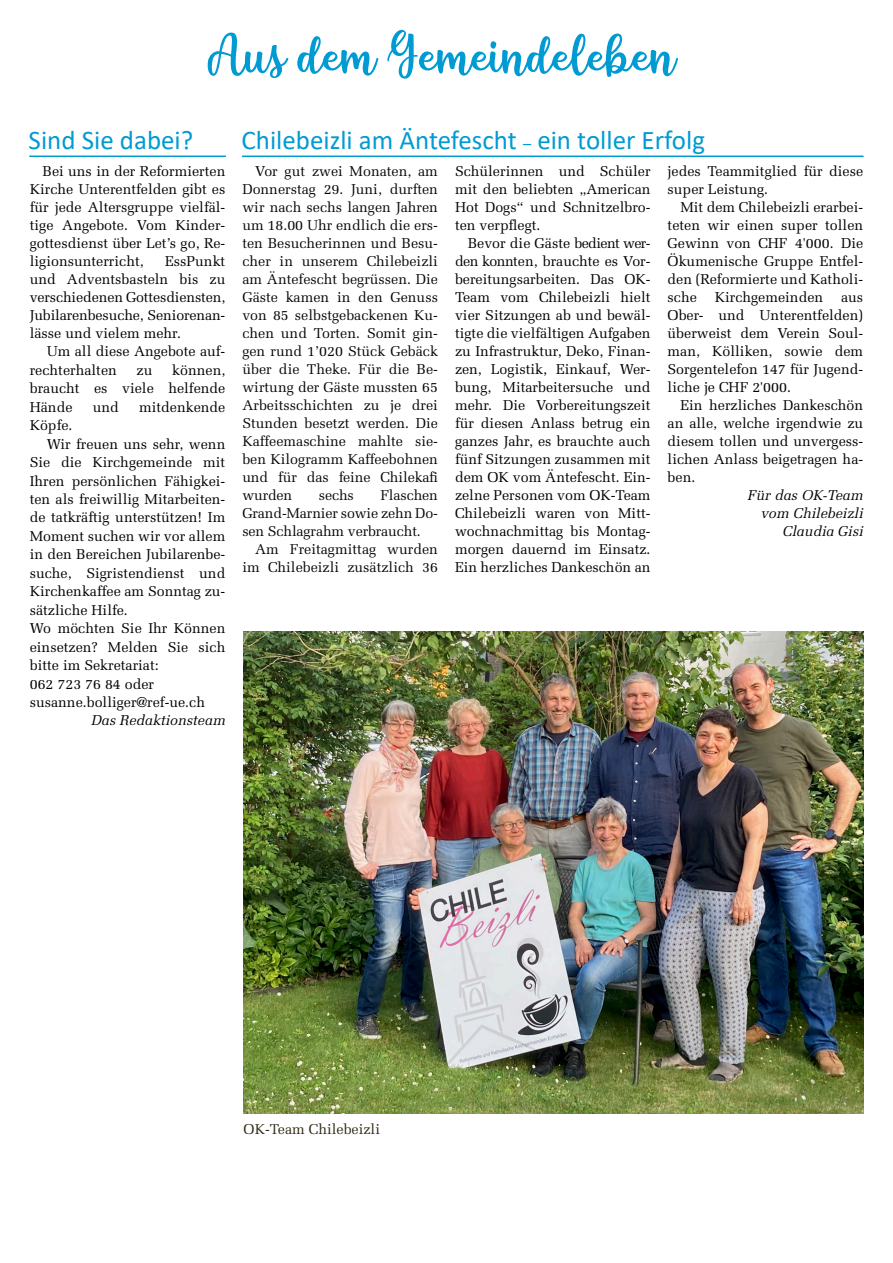
<style>
.page{position:relative;width:893px;height:1263px;background:#fff}
.page>*{position:absolute;margin:0;border:0;box-sizing:border-box;transform-origin:0 0}
.t1{font:60px "yellosun";color:#009bd3}
.t2{font:27px "Calibri";color:#009bd3}
.t3{font:14.25px/18px "Melior LT Pro";color:#000;text-align:justify}
.t4{font:14.25px/18px "Melior LT Pro";letter-spacing:-.01em;color:rgb(0 0 0/.98);text-align:justify}
.t5{font:italic 14.25px/18px "Melior LT Pro";color:#000;text-align:right}
.t6{font:14.25px "Melior LT Pro";color:#2f2912}
.s1{font-size:16.5px}
</style>
<div class="page">
<hr style="left:30px;top:156px;width:195px;height:1px;background:#009bd3">
<hr style="left:242px;top:156px;width:621px;height:1px;background:#009bd3">
<img style="left:243px;top:631px;width:621px;height:483px">
<h1 class="t1" style="left:208px;top:30px;width:469px">Aus dem Gemeindeleben</h1>
<h2 class="t2" style="left:29px;top:129px;width:166px">Sind Sie dabei?</h2>
<h2 class="t2" style="left:241px;top:129px;width:465px">Chilebeizli am Äntefescht <span class="s1">–</span> ein toller Erfolg</h2>
<p class="t3" style="left:30px;top:163px;width:197px;text-indent:13px">Bei uns in der Reformierten Kirche Unterentfelden gibt es für jede Altersgruppe vielfäl&shy;tige Angebote. Vom Kinder&shy;gottesdienst über Let’s go, Re&shy;ligionsunterricht,</p>
<p class="t3" style="left:455px;top:163px;width:197px">Schülerinnen und Schüler mit den beliebten „American Hot Dogs“ und Schnitzelbro&shy;ten verpflegt.</p>
<p class="t3" style="left:455px;top:235px;width:197px;text-indent:13px">Bevor die Gäste bedient wer&shy;den konnten, brauchte es Vor&shy;bereitungsarbeiten. Das OK-Team vom Chilebeizli hielt vier Sitzungen ab und bewäl&shy;tigte die vielfältigen Aufgaben zu Infrastruktur, Deko, Finan&shy;zen, Logistik, Einkauf, Wer&shy;bung, Mitarbeitersuche und mehr. Die Vorbereitungszeit für diesen Anlass betrug ein ganzes Jahr, es brauchte auch fünf Sitzungen zusammen mit dem OK vom Äntefescht. Ein&shy;zelne Personen vom OK-Team Chilebeizli waren von Mitt&shy;wochnachmittag bis Montag&shy;morgen dauernd im Einsatz.<br>Ein herzliches Dankeschön an</p>
<p class="t3" style="left:668px;top:163px;width:197px">jedes Teammitglied für diese super Leistung.</p>
<p class="t3" style="left:668px;top:199px;width:197px;text-indent:13px">Mit dem Chilebeizli erarbei&shy;teten wir einen super tollen Gewinn von CHF 4'000. Die Ökumenische Gruppe Entfel&shy;den (Reformierte und Katholi&shy;sche</p>
<p class="t4" style="left:242px;top:163px;width:197px;text-indent:13px">Vor gut zwei Monaten, am Donnerstag 29. Juni, durften wir nach sechs langen Jahren um 18.00 Uhr endlich die ers&shy;ten Besucherinnen und Besu&shy;cher in unserem Chilebeizli am Äntefescht begrüssen. Die Gäste kamen in den Genuss von 85 selbstgebackenen Ku&shy;chen und Torten. Somit gin&shy;gen rund 1’020 Stück Gebäck über die Theke. Für die Be&shy;wirtung der Gäste mussten 65<br>Arbeitsschichten zu je drei Stunden besetzt werden. Die Kaffeemaschine mahlte sie&shy;ben Kilogramm Kaffeebohnen und für das feine Chilekafi wurden</p>
<p class="t3" style="left:30px;top:253px;width:197px;text-indent:135px">EssPunkt und Adventsbasteln bis zu verschiedenen Gottesdiensten, Jubilarenbesuche, Seniorenan&shy;lässe und vielem mehr.</p>
<p class="t3" style="left:30px;top:344px;width:197px;line-height:18.5px;text-indent:17px">Um all diese Angebote auf&shy;rechterhalten</p>
<p class="t3" style="left:715px;top:289px;width:110px">Kirchgemeinden</p>
<p class="t3" style="left:668px;top:289px;width:197px;text-indent:173px">aus Ober- und Unterentfelden) überweist dem Verein Soul&shy;man, Kölliken, sowie dem Sorgentelefon 147 für Jugend&shy;liche je CHF 2'000.</p>
<p class="t3" style="left:668px;top:397px;width:197px;text-indent:13px">Ein herzliches Dankeschön an alle, welche irgendwie zu diesem tollen und unvergess&shy;lichen Anlass beigetragen ha&shy;ben.</p>
<p class="t5" style="left:748px;top:487px;width:117px">Für das OK-Team vom Chilebeizli<br>Claudia Gisi</p>
<p class="t3" style="left:30px;top:362px;width:197px;line-height:18.5px;text-indent:143px">können, braucht es viele helfende Hände</p>
<p class="t3" style="left:137px;top:362px;width:17px">zu</p>
<p class="t3" style="left:93px;top:399px;width:28px">und</p>
<p class="t3" style="left:139px;top:399px;width:88px">mitdenkende</p>
<p class="t3" style="left:30px;top:418px;width:44px">Köpfe.</p>
<p class="t3" style="left:47px;top:436px;width:180px">Wir freuen uns sehr, wenn</p>
<p class="t3" style="left:30px;top:455px;width:197px">Sie die Kirchgemeinde mit</p>
<p class="t3" style="left:30px;top:473px;width:197px">Ihren persönlichen Fähigkei-</p>
<p class="t3" style="left:30px;top:491px;width:197px">ten als freiwillig Mitarbeiten-</p>
<p class="t3" style="left:30px;top:510px;width:197px">de tatkräftig unterstützen! Im</p>
<p class="t3" style="left:30px;top:528px;width:197px">Moment suchen wir vor allem</p>
<p class="t3" style="left:30px;top:547px;width:197px">in den Bereichen Jubilarenbe-</p>
<p class="t3" style="left:30px;top:565px;width:197px">suche, Sigristendienst und</p>
<p class="t3" style="left:30px;top:584px;width:197px">Kirchenkaffee am Sonntag zu-</p>
<p class="t3" style="left:30px;top:602px;width:100px">sätzliche Hilfe.</p>
<p class="t3" style="left:30px;top:621px;width:197px">Wo möchten Sie Ihr Können</p>
<p class="t3" style="left:30px;top:639px;width:197px">einsetzen? Melden Sie sich</p>
<p class="t3" style="left:30px;top:657px;width:131px">bitte im Sekretariat:</p>
<p class="t3" style="left:30px;top:676px;width:126px">062 723 76 84 oder</p>
<p class="t3" style="left:30px;top:694px;width:177px">susanne.bolliger@ref-ue.ch</p>
<p class="t5" style="left:91px;top:713px;width:136px">Das Redaktionsteam</p>
<p class="t4" style="left:242px;top:487px;width:197px;text-indent:138px">Flaschen Grand-Marnier sowie zehn Do&shy;sen Schlagrahm verbraucht.</p>
<p class="t4" style="left:242px;top:541px;width:197px;text-align:right">Am Freitagmittag wurden im Chilebeizli zusätzlich 36</p>
<p class="t4" style="left:319px;top:487px;width:37px">sechs</p>
<p class="t6" style="left:244px;top:1124px;width:138px">OK-Team Chilebeizli</p>
</div>
